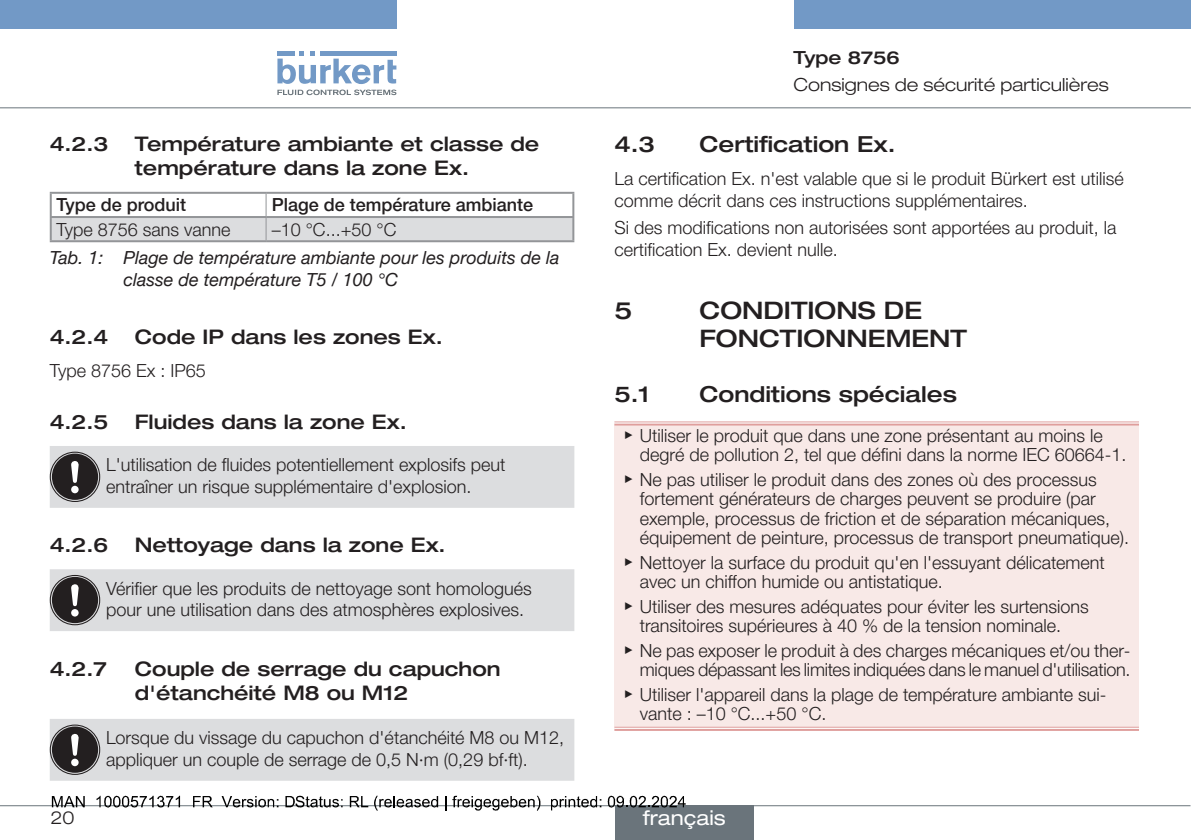
<style>
.page{position:relative;width:1191px;height:840px;background:#fff}
.page>*{position:absolute;margin:0;border:0;box-sizing:border-box;transform-origin:0 0}
.t1{font:500 expanded 24px/28.8px "Helvetica Neue LTW1 G";color:#231f20}
.t2{font:500 expanded 22px "Helvetica Neue LTW1 G";color:#231f20}
.t3{font:500 expanded 20px/24px "Helvetica Neue LTW1 G";color:#231f20}
.t4{font:expanded 20px "Helvetica Neue LTW1 G";color:#fff}
.Fließtext{font:300 18px/19.2px "Helvetica Neue LTW1 G";color:#231f20}
.HI-Text{font:300 18px/21.6px "Helvetica Neue LTW1 G";color:#231f20}
.t5{font:italic 18px/21.6px "Helvetica Neue LTW1 G";color:#231f20}
.Techn-Daten{font:500 18px "Helvetica Neue LTW1 G";color:#231f20}
.t6{font:300 expanded 18px "Helvetica Neue LTW1 G";color:#231f20}
.Techn-Daten-2{font:300 18px "Helvetica Neue LTW1 G";color:#231f20}
.t7{font:500 expanded 18px "Helvetica Neue LTW1 G";color:#231f20}
.s1{font-family:"Arial Unicode MS";font-weight:400}
</style>
<div class="page">
<svg style="left:1190px;top:0;width:1px;height:28px"></svg>
<div style="left:0;top:0;width:396px;height:28px;background:#7299c6"></div>
<div style="left:793px;top:0;width:397px;height:28px;background:#7299c6"></div>
<svg style="left:277px;top:51px;width:119px;height:44px"></svg>
<hr style="left:0;top:107px;width:1190px;height:1px;background:#6a747b">
<svg style="left:52px;top:194px;width:520px;height:46px"></svg>
<hr style="left:50px;top:192px;width:216px;height:2px;background:#939598">
<hr style="left:50px;top:194px;width:2px;height:22px;background:#939598">
<hr style="left:266px;top:192px;width:308px;height:2px;background:#939598">
<hr style="left:572px;top:194px;width:2px;height:22px;background:#939598">
<hr style="left:50px;top:216px;width:216px;height:2px;background:#939598">
<hr style="left:266px;top:216px;width:308px;height:2px;background:#939598">
<hr style="left:50px;top:218px;width:2px;height:22px;background:#939598">
<hr style="left:572px;top:218px;width:2px;height:22px;background:#939598">
<hr style="left:50px;top:240px;width:216px;height:2px;background:#939598">
<hr style="left:266px;top:240px;width:308px;height:2px;background:#939598">
<div style="left:50px;top:446px;width:524px;height:61px;background:#dcdddf"></div>
<svg style="left:50px;top:569px;width:524px;height:61px;background:#d2d3d5"></svg>
<div style="left:50px;top:719px;width:524px;height:61px;background:#dcdddf"></div>
<div style="left:614px;top:423px;width:525px;height:305px;background:#f8e9e7"></div>
<hr style="left:614px;top:421px;width:525px;height:4px;background:#f0d4d3">
<hr style="left:614px;top:726px;width:525px;height:4px;background:#e6b5b4">
<hr style="left:614px;top:421px;width:525px;height:1px;background:#df9e9c">
<hr style="left:614px;top:423px;width:525px;height:2px;background:#df9e9c">
<hr style="left:614px;top:726px;width:525px;height:1px;background:#df9e9c">
<hr style="left:614px;top:728px;width:525px;height:2px;background:#df9e9c">
<hr style="left:0;top:804px;width:1190px;height:1px;background:#6a747b">
<div style="left:615px;top:805px;width:139px;height:34px;background:#6a747b"></div>
<svg style="left:52px;top:796px;width:33px;height:10px"></svg>
<svg style="left:96px;top:795px;width:84px;height:12px"></svg>
<svg style="left:193px;top:796px;width:20px;height:10px"></svg>
<svg style="left:222px;top:796px;width:56px;height:11px"></svg>
<svg style="left:285px;top:795px;width:57px;height:12px"></svg>
<svg style="left:350px;top:796px;width:18px;height:10px"></svg>
<svg style="left:374px;top:795px;width:64px;height:15px"></svg>
<svg style="left:445px;top:796px;width:1px;height:14px"></svg>
<svg style="left:452px;top:795px;width:88px;height:15px"></svg>
<svg style="left:551px;top:796px;width:50px;height:14px"></svg>
<svg style="left:607px;top:795px;width:78px;height:12px"></svg>
<p class="t3" style="left:50px;top:131px;width:60px">4.2.3</p>
<p class="t3" style="left:135px;top:131px;width:406px">Température ambiante et classe de température dans la zone Ex.</p>
<p class="Techn-Daten" style="left:56px;top:194px;width:131px">Type de produit</p>
<p class="Techn-Daten" style="left:272px;top:194px;width:263px">Plage de température ambiante</p>
<p class="Techn-Daten-2" style="left:56px;top:218px;width:176px">Type 8756 sans vanne</p>
<p class="Techn-Daten-2" style="left:272px;top:218px;width:126px">–10 °C...+50 °C</p>
<p class="t5" style="left:123px;top:246px;width:437px;text-indent:-74px">Tab. 1: Plage de température ambiante pour les produits de la classe de température T5 / 100 °C</p>
<p class="t3" style="left:50px;top:323px;width:60px">4.2.4</p>
<p class="t3" style="left:135px;top:323px;width:309px">Code IP dans les zones Ex.</p>
<p class="Fließtext" style="left:50px;top:360px;width:158px">Type 8756 Ex : IP65</p>
<p class="t3" style="left:50px;top:409px;width:60px">4.2.5</p>
<p class="t3" style="left:135px;top:409px;width:273px">Fluides dans la zone Ex.</p>
<p class="HI-Text" style="left:106px;top:454px;width:401px">L'utilisation de fluides potentiellement explosifs peut entraîner un risque supplémentaire d'explosion.</p>
<p class="t3" style="left:50px;top:532px;width:60px">4.2.6</p>
<p class="t3" style="left:135px;top:532px;width:312px">Nettoyage dans la zone Ex.</p>
<p class="HI-Text" style="left:106px;top:577px;width:427px">Vérifier que les produits de nettoyage sont homologués pour une utilisation dans des atmosphères explosives.</p>
<p class="t3" style="left:50px;top:655px;width:59px">4.2.7</p>
<p class="t3" style="left:135px;top:655px;width:367px">Couple de serrage du capuchon d'étanchéité M8 ou M12</p>
<p class="HI-Text" style="left:106px;top:726px;width:459px">Lorsque du vissage du capuchon d'étanchéité M8 ou M12, appliquer un couple de serrage de 0,5 N·m (0,29 bf·ft).</p>
<p class="t6" style="left:51px;top:806px;width:26px">20</p>
<p class="t7" style="left:793px;top:46px;width:108px">Type 8756</p>
<p class="t6" style="left:793px;top:74px;width:317px">Consignes de sécurité particulières</p>
<p class="t2" style="left:614px;top:130px;width:42px">4.3</p>
<p class="t2" style="left:699px;top:130px;width:197px">Certification Ex.</p>
<p class="Fließtext" style="left:614px;top:168px;width:511px;line-height:21.6px">La certification Ex. n'est valable que si le produit Bürkert est utilisé comme décrit dans ces instructions supplémentaires.</p>
<p class="Fließtext" style="left:614px;top:217px;width:503px;line-height:21.6px">Si des modifications non autorisées sont apportées au produit, la certification Ex. devient nulle.</p>
<p class="t1" style="left:614px;top:295px;width:19px">5</p>
<p class="t1" style="left:699px;top:295px;width:269px">CONDITIONS DE<br>FONCTIONNEMENT</p>
<p class="t2" style="left:614px;top:380px;width:37px">5.1</p>
<p class="t2" style="left:699px;top:380px;width:259px">Conditions spéciales</p>
<p class="Fließtext" style="left:640px;top:426px;width:488px;text-indent:-17px"><span class="s1">▶</span> Utiliser le produit que dans une zone présentant au moins le degré de pollution 2, tel que défini dans la norme IEC 60664-1.</p>
<p class="Fließtext" style="left:640px;top:470px;width:490px;text-indent:-17px"><span class="s1">▶</span> Ne pas utiliser le produit dans des zones où des processus fortement générateurs de charges peuvent se produire (par exemple, processus de friction et de séparation mécaniques, équipement de peinture, processus de transport pneumatique).</p>
<p class="Fließtext" style="left:640px;top:552px;width:466px;text-indent:-17px"><span class="s1">▶</span> Nettoyer la surface du produit qu'en l'essuyant délicatement avec un chiffon humide ou antistatique.</p>
<p class="Fließtext" style="left:623px;top:596px;width:467px;text-align:center"><span class="s1">▶</span> Utiliser des mesures adéquates pour éviter les surtensions transitoires supérieures à 40 % de la tension nominale.</p>
<p class="Fließtext" style="left:623px;top:640px;width:509px;text-align:right"><span class="s1">▶</span> Ne pas exposer le produit à des charges mécaniques et/ou ther&shy;miques dépassant les limites indiquées dans le manuel d'utilisation.</p>
<p class="Fließtext" style="left:640px;top:684px;width:468px;text-indent:-17px"><span class="s1">▶</span> Utiliser l'appareil dans la plage de température ambiante sui&shy;vante : –10 °C...+50 °C.</p>
<p class="t4" style="left:643px;top:805px;width:84px">français</p>
</div>
